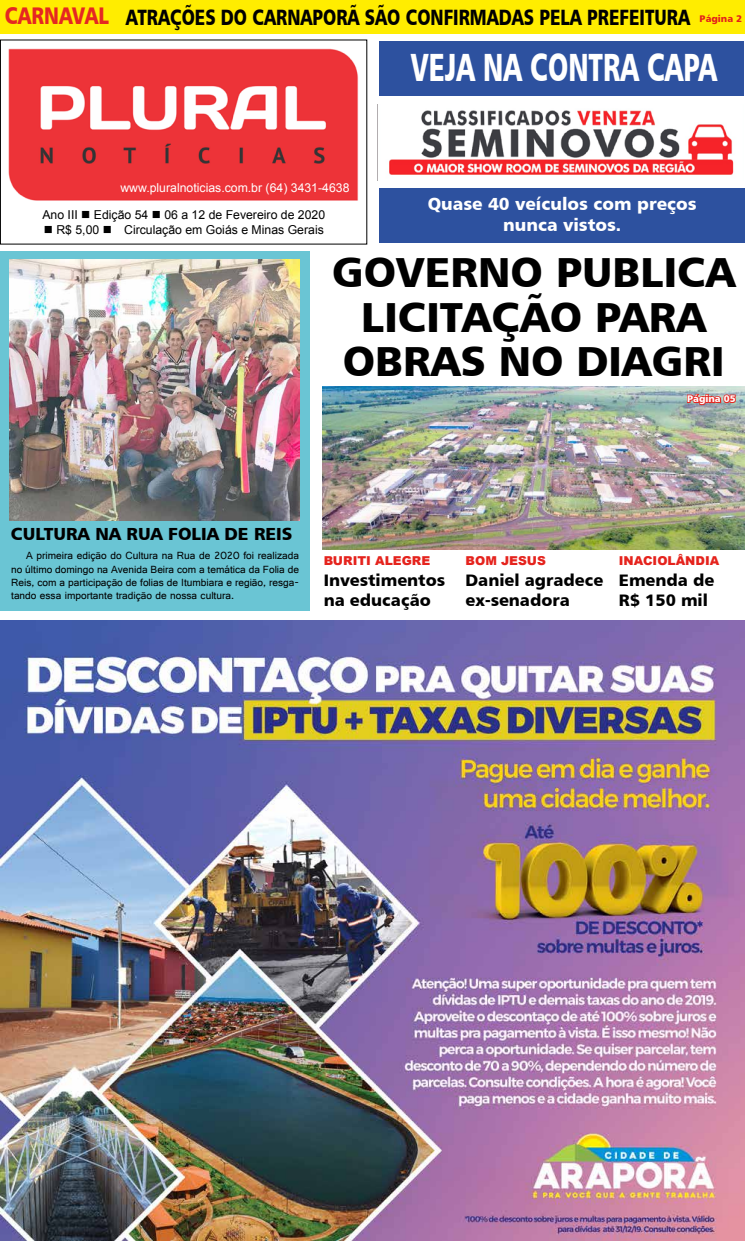
<style>
.page{position:relative;width:745px;height:1241px;background:#fff}
.page>*{position:absolute;margin:0;border:0;box-sizing:border-box;transform-origin:0 0}
.t1{font:42px/44.6px "Humanist 777 BT Black B";color:#000;text-align:center}
.t2{font:39.38px "Humanist 777 BT Black B";color:#fff;scale:.67 1}
.t3{font:24.06px "Humanist 777 BT Black B";color:#e52722;scale:.8 1}
.t4{font:22.22px "Humanist 777 BT Black B";color:#000;scale:.77 1}
.t5{font:17.5px/21px "Humanist 777 BT Black B";color:#fff;text-align:center}
.t6{font:17.5px "Humanist 777 BT Black B";color:#000}
.t7{font:16.62px/20.1px "Humanist 777 BT Black B";color:#000}
.t8{font:12.25px "Arial";color:#000}
.t9{font:12.25px "Arial";color:#fff}
.t10{font:900 12.25px "Arial";color:#e5231d}
.t11{font:10.94px/13.1px "Gautami";color:#000;text-align:justify}
.t12{font:9.62px "Humanist 777 BT Black B";color:#fff}
.t13{font:9.62px "Humanist 777 BT Black B";color:#e41f1b}
</style>
<div class="page">
<div style="left:0;top:252px;width:309px;height:359px;background:#6ac5d4"></div>
<div style="left:0;top:0;width:744px;height:33px;background:#ffed00"></div>
<img style="left:8px;top:48px;width:351px;height:152px">
<img style="left:1px;top:620px;width:743px;height:620px">
<img style="left:10px;top:260px;width:289px;height:260px">
<div style="left:379px;top:188px;width:365px;height:55px;background:#2d519f"></div>
<img style="left:377px;top:105px;width:357px;height:75px">
<div style="left:379px;top:41px;width:364px;height:55px;background:#2d519f"></div>
<img style="left:322px;top:386px;width:422px;height:163px">
<svg style="left:685px;top:393px;width:51px;height:13px"></svg>
<h3 class="t4" style="left:126px;top:3px;width:733px">ATRAÇÕES DO CARNAPORÃ SÃO CONFIRMADAS PELA PREFEITURA</h3>
<h2 class="t2" style="left:410px;top:42px;width:459px">VEJA NA CONTRA CAPA</h2>
<h3 class="t3" style="left:5px;top:0;width:132px">CARNAVAL</h3>
<p class="t13" style="left:699px;top:13px;width:44px">Página 2</p>
<p class="t9" style="left:120px;top:179px;width:230px">www.pluralnoticias.com.br (64) 3431-4638</p>
<p class="t8" style="left:42px;top:207px;width:284px">Ano III ■ Edição 54 ■ 06 a 12 de Fevereiro de 2020</p>
<p class="t8" style="left:44px;top:222px;width:281px">■ R$ 5,00 ■ Circulação em Goiás e Minas Gerais</p>
<h3 class="t5" style="left:427px;top:193px;width:270px">Quase 40 veículos com preços nunca vistos.</h3>
<h1 class="t1" style="left:331px;top:249px;width:405px">GOVERNO PUBLICA<br>LICITAÇÃO PARA<br>OBRAS NO DIAGRI</h1>
<p class="t12" style="left:686px;top:392px;width:50px">Página 05</p>
<h3 class="t6" style="left:11px;top:523px;width:283px">CULTURA NA RUA FOLIA DE REIS</h3>
<p class="t11" style="left:11px;top:549px;width:289px;text-indent:15px">A primeira edição do Cultura na Rua de 2020 foi realizada no último domingo na Avenida Beira com a temática da Folia de Reis, com a participação de folias de Itumbiara e região, resga&shy;tando essa importante tradição de nossa cultura.</p>
<p class="t10" style="left:323px;top:552px;width:108px">BURITI ALEGRE</p>
<h3 class="t7" style="left:323px;top:569px;width:123px">Investimentos na educação</h3>
<p class="t10" style="left:465px;top:552px;width:82px">BOM JESUS</p>
<h3 class="t7" style="left:465px;top:569px;width:139px">Daniel agradece ex-senadora</h3>
<p class="t10" style="left:618px;top:552px;width:102px">INACIOLÂNDIA</p>
<h3 class="t7" style="left:618px;top:569px;width:97px">Emenda de<br>R$ 150 mil</h3>
</div>
